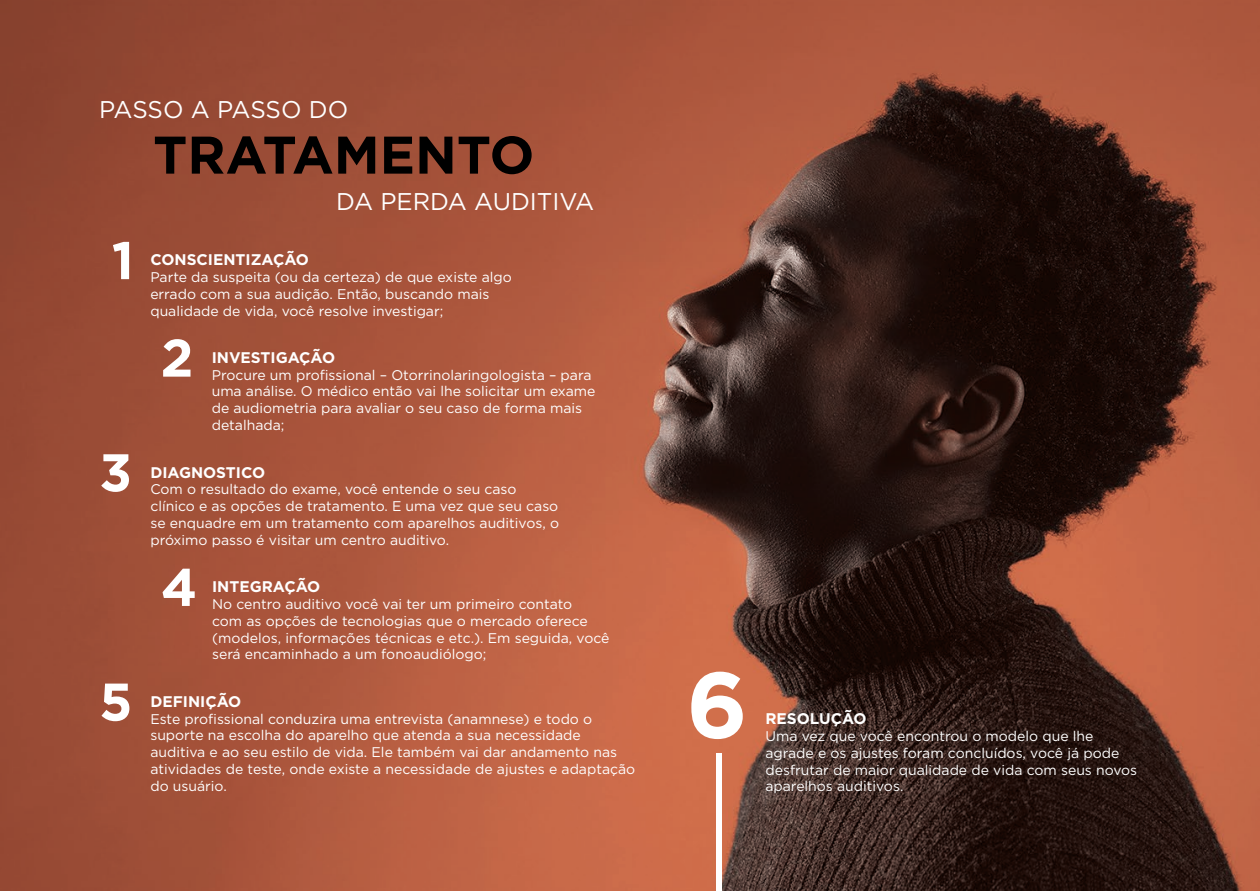
<style>
.page{position:relative;width:1260px;height:891px;background:#fff}
.page>*{position:absolute;margin:0;border:0;box-sizing:border-box;transform-origin:0 0}
.t1{font:700 93.1px "Gotham";color:#fff}
.t2{font:700 52.85px "Gotham";color:#000}
.t3{font:700 52.85px "Gotham";color:#fff}
.t4{font:24.15px "Gotham";color:#fff}
.t5{font:700 15.4px "Gotham";color:#fff}
.t6{font:14px/16.8px "Gotham";color:#fff}
</style>
<div class="page">
<img style="left:0;top:0;width:1260px;height:890px">
<div style="left:716px;top:753px;width:6px;height:137px;background:#fff"></div>
<h3 class="t4" style="left:99px;top:94px;width:250px">PASSO A PASSO DO</h3>
<h2 class="t3" style="left:112px;top:225px;width:24px">1</h2>
<h2 class="t3" style="left:99px;top:437px;width:34px">3</h2>
<h2 class="t2" style="left:153px;top:120px;width:383px">TRATAMENTO</h2>
<h3 class="t4" style="left:336px;top:186px;width:260px">DA PERDA AUDITIVA</h3>
<p class="t5" style="left:150px;top:250px;width:160px">CONSCIENTIZAÇÃO</p>
<p class="t6" style="left:150px;top:268px;width:363px">Parte da suspeita (ou da certeza) de que existe algo errado com a sua audição. Então, buscando mais qualidade de vida, você resolve investigar;</p>
<h2 class="t3" style="left:161px;top:323px;width:34px">2</h2>
<p class="t5" style="left:212px;top:347px;width:125px">INVESTIGAÇÃO</p>
<p class="t6" style="left:212px;top:366px;width:385px">Procure um profissional – Otorrinolaringologista – para uma análise. O médico então vai lhe solicitar um exame de audiometria para avaliar o seu caso de forma mais detalhada;</p>
<p class="t5" style="left:150px;top:462px;width:116px">DIAGNOSTICO</p>
<p class="t6" style="left:150px;top:480px;width:410px">Com o resultado do exame, você entende o seu caso clínico e as opções de tratamento. E uma vez que seu caso se enquadre em um tratamento com aparelhos auditivos, o próximo passo é visitar um centro auditivo.</p>
<h2 class="t3" style="left:161px;top:552px;width:38px">4</h2>
<p class="t5" style="left:212px;top:576px;width:110px">INTEGRAÇÃO</p>
<p class="t6" style="left:212px;top:595px;width:399px">No centro auditivo você vai ter um primeiro contato<br>com as opções de tecnologias que o mercado oferece (modelos, informações técnicas e etc.). Em seguida, você será encaminhado a um fonoaudiólogo;</p>
<h2 class="t3" style="left:99px;top:666px;width:35px">5</h2>
<h1 class="t1" style="left:686px;top:643px;width:63px">6</h1>
<p class="t5" style="left:150px;top:691px;width:92px">DEFINIÇÃO</p>
<p class="t6" style="left:150px;top:709px;width:486px">Este profissional conduzira uma entrevista (anamnese) e todo o suporte na escolha do aparelho que atenda a sua necessidade auditiva e ao seu estilo de vida. Ele também vai dar andamento nas atividades de teste, onde existe a necessidade de ajustes e adaptação do usuário.</p>
<p class="t5" style="left:765px;top:708px;width:103px">RESOLUÇÃO</p>
<p class="t6" style="left:765px;top:727px;width:373px">Uma vez que você encontrou o modelo que lhe agrade e os ajustes foram concluídos, você já pode desfrutar de maior qualidade de vida com seus novos aparelhos auditivos.</p>
</div>
